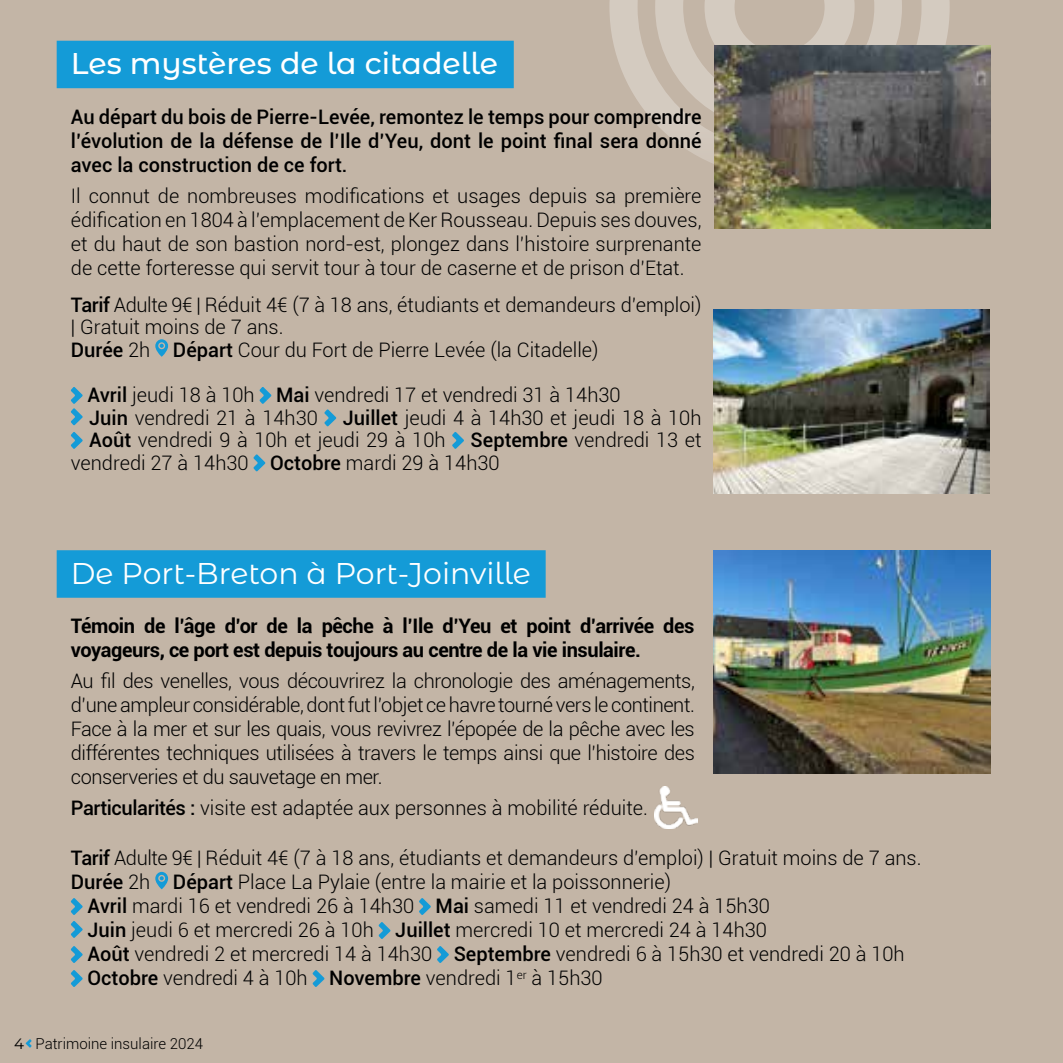
<style>
.page{position:relative;width:1063px;height:1063px;background:#c3b5a6}
.page>*{position:absolute;margin:0;border:0;box-sizing:border-box;transform-origin:0 0}
.t1{font:30px "Montserrat Alternates";color:#fff}
.t2{font:500 30px "Montserrat Alternates";color:#fff}
.t3{font:300 20px/24px "Roboto";color:#000}
.t4{font:500 20px/24px "Roboto";color:#000;text-align:justify}
.t5{font:700 20px/24px "Roboto";letter-spacing:-.02em;color:#000}
.t6{font:300 15px "Roboto";color:#000}
.s1{font-weight:500}
.s2{font-family:"Montserrat";font-weight:400}
</style>
<div class="page">
<div style="left:57px;top:550px;width:489px;height:48px;background:#149bd7"></div>
<img style="left:713px;top:551px;width:278px;height:222px">
<svg style="left:609px;top:0;width:341px;height:164px"></svg>
<svg style="left:655px;top:0;width:247px;height:131px"></svg>
<svg style="left:155px;top:339px;width:13px;height:18px"></svg>
<div style="left:57px;top:41px;width:457px;height:47px;background:#149bd7"></div>
<img style="left:714px;top:45px;width:277px;height:184px">
<svg style="left:155px;top:872px;width:13px;height:17px"></svg>
<svg style="left:71px;top:898px;width:12px;height:17px"></svg>
<svg style="left:419px;top:898px;width:12px;height:17px"></svg>
<svg style="left:71px;top:921px;width:12px;height:17px"></svg>
<svg style="left:379px;top:922px;width:12px;height:17px"></svg>
<svg style="left:71px;top:946px;width:12px;height:17px"></svg>
<svg style="left:437px;top:946px;width:12px;height:17px"></svg>
<svg style="left:71px;top:970px;width:12px;height:17px"></svg>
<svg style="left:313px;top:970px;width:12px;height:17px"></svg>
<svg style="left:259px;top:387px;width:12px;height:17px"></svg>
<svg style="left:71px;top:387px;width:12px;height:38px"></svg>
<svg style="left:324px;top:409px;width:12px;height:17px"></svg>
<svg style="left:71px;top:432px;width:12px;height:17px"></svg>
<svg style="left:452px;top:432px;width:12px;height:17px"></svg>
<svg style="left:253px;top:454px;width:12px;height:17px"></svg>
<img style="left:713px;top:309px;width:277px;height:184px">
<img style="left:655px;top:786px;width:42px;height:43px">
<svg style="left:26px;top:1039px;width:6px;height:9px"></svg>
<h1 class="t2" style="left:71px;top:42px;width:429px">Les mystères de la citadelle</h1>
<p class="t4" style="left:71px;top:104px;width:632px">Au départ du bois de Pierre-Levée, remontez le temps pour comprendre l’évolution de la défense de l’Ile d’Yeu, dont le point final sera donné avec la construction de ce fort.</p>
<p class="t3" style="left:71px;top:183px;width:632px;text-align:justify">Il connut de nombreuses modifications et usages depuis sa première édification en 1804 à l’emplacement de Ker Rousseau. Depuis ses douves, et du haut de son bastion nord-est, plongez dans l’histoire surprenante de cette forteresse qui servit tour à tour de caserne et de prison d’Etat.</p>
<p class="t3" style="left:71px;top:293px;width:632px;line-height:22.5px"><span class="s1">Tarif</span> Adulte 9€ | Réduit 4€ (7 à 18 ans, étudiants et demandeurs d’emploi) | Gratuit moins de 7 ans.<br><span class="s1">Durée</span> 2h <span class="s1">Départ</span> Cour du Fort de Pierre Levée (la Citadelle)</p>
<p class="t3" style="left:87px;top:383px;width:535px;line-height:22.5px"><span class="s1">Avril</span> jeudi 18 à 10h <span class="s1">Mai</span> vendredi 17 et vendredi 31 à 14h30<br><span class="s1">Juin</span> vendredi 21 à 14h30</p>
<p class="t3" style="left:343px;top:405px;width:360px"><span class="s1">Juillet</span> jeudi 4 à 14h30 et jeudi 18 à 10h</p>
<p class="t3" style="left:89px;top:427px;width:614px"><span class="s1">Août</span> vendredi 9 à 10h et jeudi 29 à 10h <span class="s1">Septembre</span> vendredi 13 et</p>
<p class="t3" style="left:71px;top:450px;width:430px">vendredi 27 à 14h30 <span class="s1">Octobre</span> mardi 29 à 14h30</p>
<h1 class="t1" style="left:71px;top:552px;width:462px">De Port-Breton à Port-Joinville</h1>
<p class="t5" style="left:71px;top:613px;width:625px">Témoin de l’âge d’or de la pêche à l’Ile d’Yeu et point d’arrivée des voyageurs, ce port est depuis toujours au centre de la vie insulaire.</p>
<p class="t3" style="left:71px;top:669px;width:625px;text-align:justify">Au fil des venelles, vous découvrirez la chronologie des aménagements, d’une ampleur considérable, dont fut l’objet ce havre tourné vers le continent.<br>Face à la mer et sur les quais, vous revivrez l’épopée de la pêche avec les différentes techniques utilisées à travers le temps ainsi que l’histoire des conserveries et du sauvetage en mer.</p>
<p class="t3" style="left:71px;top:796px;width:579px"><span class="s1">Particularités :</span> visite est adaptée aux personnes à mobilité réduite.</p>
<p class="t3" style="left:71px;top:845px;width:852px"><span class="s1">Tarif</span> Adulte 9€ | Réduit 4€ (7 à 18 ans, étudiants et demandeurs d’emploi) | Gratuit moins de 7 ans.</p>
<p class="t3" style="left:71px;top:869px;width:602px"><span class="s1">Durée</span> 2h <span class="s1">Départ</span> Place La Pylaie (entre la mairie et la poissonnerie)</p>
<p class="t3" style="left:87px;top:893px;width:684px"><span class="s1">Avril</span> mardi 16 et vendredi 26 à 14h30 <span class="s1">Mai</span> samedi 11 et vendredi 24 à 15h30</p>
<p class="t3" style="left:87px;top:917px;width:681px"><span class="s1">Juin</span> jeudi 6 et mercredi 26 à 10h <span class="s1">Juillet</span> mercredi 10 et mercredi 24 à 14h30</p>
<p class="t3" style="left:87px;top:941px;width:819px"><span class="s1">Août</span> vendredi 2 et mercredi 14 à 14h30 <span class="s1">Septembre</span> vendredi 6 à 15h30 et vendredi 20 à 10h</p>
<p class="t3" style="left:87px;top:965px;width:517px"><span class="s1">Octobre</span> vendredi 4 à 10h <span class="s1">Novembre</span> vendredi 1<sup>er</sup> à 15h30</p>
<p class="t6" style="left:14px;top:1033px;width:190px"><span class="s2">4</span> Patrimoine insulaire 2024</p>
</div>
